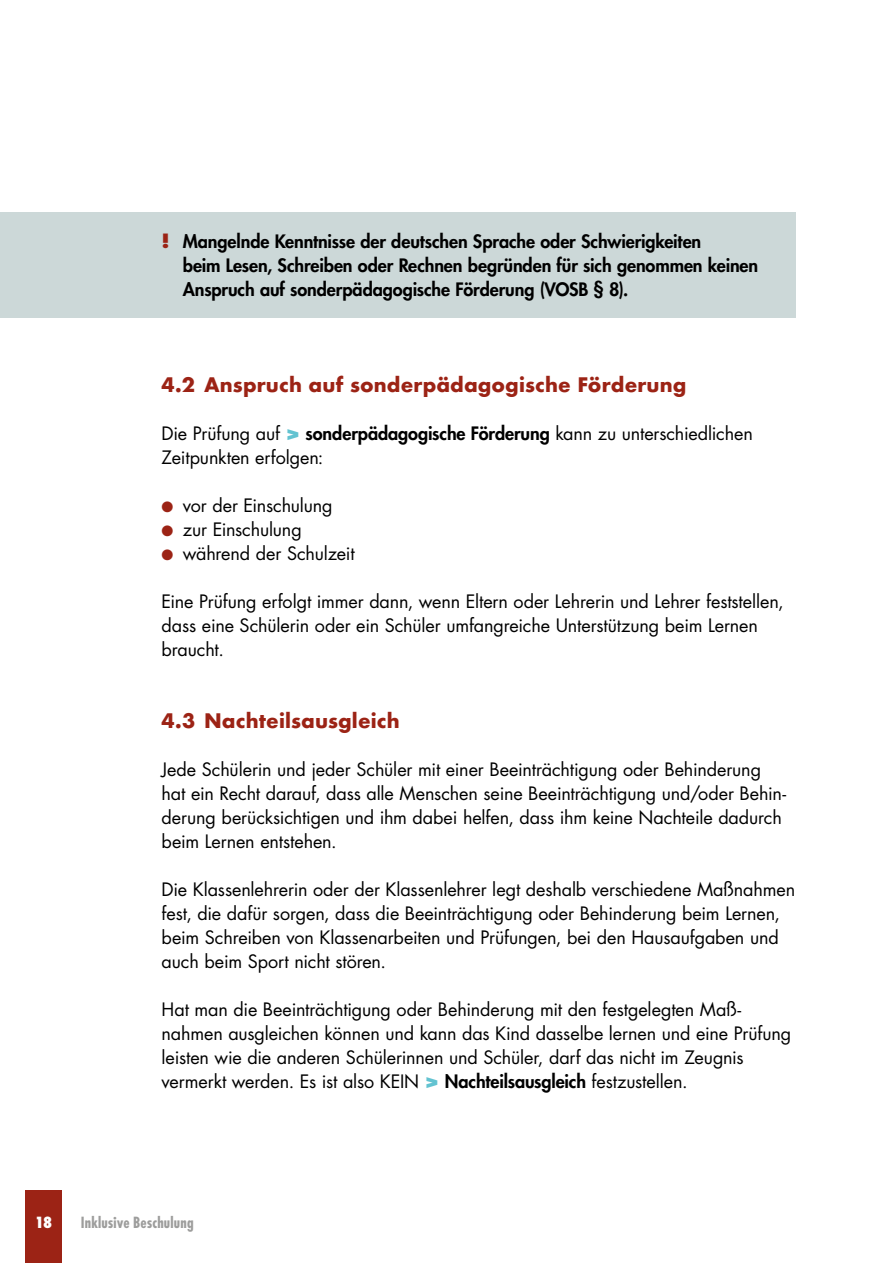
<style>
.page{position:relative;width:893px;height:1263px;background:#fff}
.page>*{position:absolute;margin:0;border:0;box-sizing:border-box;transform-origin:0 0}
.t1{font:700 19.5px "Futura";letter-spacing:.005em;color:#9c2315}
.t2{font:18px/24px "Futura";letter-spacing:-.005em;color:#000}
.t3{font:800 18px/24px "Futura";letter-spacing:-.005em;color:#000}
.t4{font:700 condensed 15px "Futura";letter-spacing:.015em;color:#9d9d9c}
.t5{font:800 condensed 15px "Futura";color:#fff}
.s1{color:#9c2315}
.s2{font-weight:800;color:#63c3d1}
.s3{font-weight:800}
</style>
<div class="page">
<div style="left:26px;top:1190px;width:36px;height:73px;background:#9c2315"></div>
<div style="left:0;top:213px;width:795px;height:105px;background:#ccd8d8"></div>
<p class="t3" style="left:183px;top:229px;width:577px;text-indent:-21px"><span class="s1">!</span> Mangelnde Kenntnisse der deutschen Sprache oder Schwierigkeiten<br>beim Lesen, Schreiben oder Rechnen begründen für sich genommen keinen<br>Anspruch auf sonderpädagogische Förderung (VOSB § 8).</p>
<p class="t1" style="left:162px;top:371px;width:526px">4.2 Anspruch auf sonderpädagogische Förderung</p>
<p class="t2" style="left:162px;top:421px;width:593px">Die Prüfung auf <span class="s2">&gt;</span> <span class="s3">sonderpädagogische Förderung</span> kann zu unterschiedlichen<br>Zeitpunkten erfolgen:</p>
<p class="t2" style="left:162px;top:493px;width:173px"><span class="s1">●</span> vor der Einschulung</p>
<p class="t2" style="left:162px;top:517px;width:142px"><span class="s1">●</span> zur Einschulung</p>
<p class="t2" style="left:162px;top:541px;width:195px"><span class="s1">●</span> während der Schulzeit</p>
<p class="t2" style="left:162px;top:589px;width:624px">Eine Prüfung erfolgt immer dann, wenn Eltern oder Lehrerin und Lehrer feststellen, dass eine Schülerin oder ein Schüler umfangreiche Unterstützung beim Lernen braucht.</p>
<p class="t1" style="left:162px;top:707px;width:240px">4.3 Nachteilsausgleich</p>
<p class="t2" style="left:162px;top:757px;width:626px">Jede Schülerin und jeder Schüler mit einer Beeinträchtigung oder Behinderung hat ein Recht darauf, dass alle Menschen seine Beeinträchtigung und/oder Behin&shy;derung berücksichtigen und ihm dabei helfen, dass ihm keine Nachteile dadurch beim Lernen entstehen.</p>
<p class="t2" style="left:162px;top:877px;width:635px">Die Klassenlehrerin oder der Klassenlehrer legt deshalb verschiedene Maßnahmen fest, die dafür sorgen, dass die Beeinträchtigung oder Behinderung beim Lernen, beim Schreiben von Klassenarbeiten und Prüfungen, bei den Hausaufgaben und auch beim Sport nicht stören.</p>
<p class="t2" style="left:162px;top:997px;width:631px">Hat man die Beeinträchtigung oder Behinderung mit den festgelegten Maß&shy;nahmen ausgleichen können und kann das Kind dasselbe lernen und eine Prüfung leisten wie die anderen Schülerinnen und Schüler, darf das nicht im Zeugnis vermerkt werden. Es ist also KEIN <span class="s2">&gt;</span> <span class="s3">Nachteilsausgleich</span> festzustellen.</p>
<p class="t5" style="left:35px;top:1212px;width:19px">18</p>
<p class="t4" style="left:81px;top:1212px;width:114px">Inklusive Beschulung</p>
</div>
